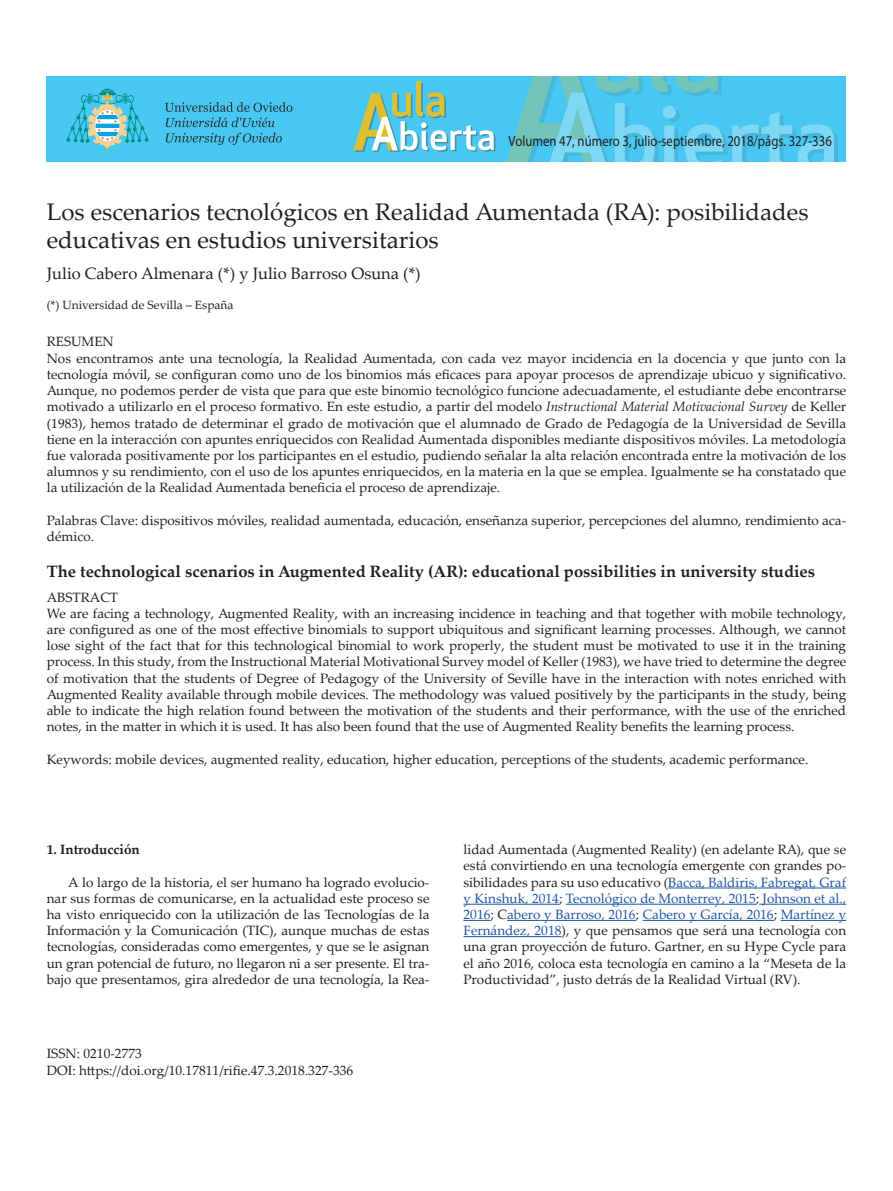
<style>
.page{position:relative;width:893px;height:1191px;background:#fff}
.page>*{position:absolute;margin:0;border:0;box-sizing:border-box;transform-origin:0 0}
.t1{font:24px/28.8px "Palatino Linotype";color:#231f20}
.t2{font:700 16.5px "Palatino Linotype";color:#231f20}
.t3{font:16.5px "Palatino Linotype";color:#231f20}
.t4{font:15px "Myriad Pro";color:#231f20;scale:.85 1}
.t5{font:13.5px/16.2px "Palatino Linotype";color:#231f20}
.t6{font:700 13.5px "Palatino Linotype";color:#231f20}
.t7{font:12px "Palatino Linotype";color:#231f20}
.s1{font-style:italic}
.s2{color:#1e56a6}
</style>
<div class="page">
<hr style="left:668px;top:887px;width:178px;height:1px;background:#1e56a6">
<hr style="left:463px;top:903px;width:96px;height:1px;background:#1e56a6">
<hr style="left:566px;top:903px;width:190px;height:1px;background:#1e56a6">
<hr style="left:759px;top:903px;width:87px;height:1px;background:#1e56a6">
<svg style="left:463px;top:920px;width:27px;height:1px"></svg>
<hr style="left:507px;top:920px;width:129px;height:1px;background:#1e56a6">
<hr style="left:643px;top:920px;width:131px;height:1px;background:#1e56a6">
<hr style="left:781px;top:920px;width:65px;height:1px;background:#1e56a6">
<hr style="left:463px;top:936px;width:98px;height:1px;background:#1e56a6">
<div style="left:46px;top:76px;width:800px;height:85px;background:#46c8f3"></div>
<svg style="left:507px;top:76px;width:331px;height:85px"></svg>
<svg style="left:165px;top:102px;width:127px;height:25px"></svg>
<svg style="left:166px;top:133px;width:116px;height:12px"></svg>
<svg style="left:66px;top:89px;width:83px;height:63px"></svg>
<svg style="left:353px;top:81px;width:142px;height:71px"></svg>
<p class="t4" style="left:509px;top:132px;width:382px">Volumen 47, número 3, julio-septiembre, 2018/págs. 327-336</p>
<h1 class="t1" style="left:47px;top:196px;width:763px">Los escenarios tecnológicos en Realidad Aumentada (RA): posibilidades educativas en estudios universitarios</h1>
<p class="t3" style="left:47px;top:261px;width:375px">Julio Cabero Almenara (*) y Julio Barroso Osuna (*)</p>
<p class="t7" style="left:47px;top:296px;width:188px">(*) Universidad de Sevilla – España</p>
<p class="t5" style="left:47px;top:333px;width:801px">RESUMEN<br>Nos encontramos ante una tecnología, la Realidad Aumentada, con cada vez mayor incidencia en la docencia y que junto con la tecnología móvil, se configuran como uno de los binomios más eficaces para apoyar procesos de aprendizaje ubicuo y significativo.<br>Aunque, no podemos perder de vista que para que este binomio tecnológico funcione adecuadamente, el estudiante debe encontrarse motivado a utilizarlo en el proceso formativo. En este estudio, a partir del modelo <span class="s1">Instructional Material Motivacional Survey</span> de Keller (1983), hemos tratado de determinar el grado de motivación que el alumnado de Grado de Pedagogía de la Universidad de Sevilla tiene en la interacción con apuntes enriquecidos con Realidad Aumentada disponibles mediante dispositivos móviles. La metodología fue valorada positivamente por los participantes en el estudio, pudiendo señalar la alta relación encontrada entre la motivación de los alumnos y su rendimiento, con el uso de los apuntes enriquecidos, en la materia en la que se emplea. Igualmente se ha constatado que la utilización de la Realidad Aumentada beneficia el proceso de aprendizaje.</p>
<p class="t5" style="left:47px;top:511px;width:801px">Palabras Clave: dispositivos móviles, realidad aumentada, educación, enseñanza superior, percepciones del alumno, rendimiento aca&shy;démico.</p>
<p class="t2" style="left:47px;top:559px;width:770px">The technological scenarios in Augmented Reality (AR): educational possibilities in university studies</p>
<p class="t5" style="left:47px;top:588px;width:801px">ABSTRACT<br>We are facing a technology, Augmented Reality, with an increasing incidence in teaching and that together with mobile technology, are configured as one of the most effective binomials to support ubiquitous and significant learning processes. Although, we cannot lose sight of the fact that for this technological binomial to work properly, the student must be motivated to use it in the training process. In this study, from the Instructional Material Motivational Survey model of Keller (1983), we have tried to determine the degree of motivation that the students of Degree of Pedagogy of the University of Seville have in the interaction with notes enriched with Augmented Reality available through mobile devices. The methodology was valued positively by the participants in the study, being able to indicate the high relation found between the motivation of the students and their performance, with the use of the enriched notes, in the matter in which it is used. It has also been found that the use of Augmented Reality benefits the learning process.</p>
<p class="t5" style="left:47px;top:750px;width:763px">Keywords: mobile devices, augmented reality, education, higher education, perceptions of the students, academic performance.</p>
<p class="t6" style="left:47px;top:840px;width:94px">1. Introducción</p>
<p class="t5" style="left:47px;top:873px;width:384px;text-align:justify;text-indent:21px">A lo largo de la historia, el ser humano ha logrado evolucio&shy;nar sus formas de comunicarse, en la actualidad este proceso se ha visto enriquecido con la utilización de las Tecnologías de la Información y la Comunicación (TIC), aunque muchas de estas tecnologías, consideradas como emergentes, y que se le asignan un gran potencial de futuro, no llegaron ni a ser presente. El tra&shy;bajo que presentamos, gira alrededor de una tecnología, la Rea-</p>
<p class="t5" style="left:47px;top:1045px;width:308px">ISSN: 0210-2773<br>DOI: https://doi.org/10.17811/rifie.47.3.2018.327-336</p>
<p class="t5" style="left:463px;top:841px;width:384px;text-align:justify">lidad Aumentada (Augmented Reality) (en adelante RA), que se está convirtiendo en una tecnología emergente con grandes po&shy;sibilidades para su uso educativo (<span class="s2">Bacca, Baldiris, Fabregat, Graf y Kinshuk, 2014</span>; <span class="s2">Tecnológico de Monterrey, 2015</span>; <span class="s2">Johnson et al., 2016</span>; C<span class="s2">abero y Barroso, 2016</span>; <span class="s2">Cabero y García, 2016</span>; <span class="s2">Martínez y Fernández, 2018</span>), y que pensamos que será una tecnología con una gran proyección de futuro. Gartner, en su Hype Cycle para el año 2016, coloca esta tecnología en camino a la “Meseta de la Productividad”, justo detrás de la Realidad Virtual (RV).</p>
</div>
